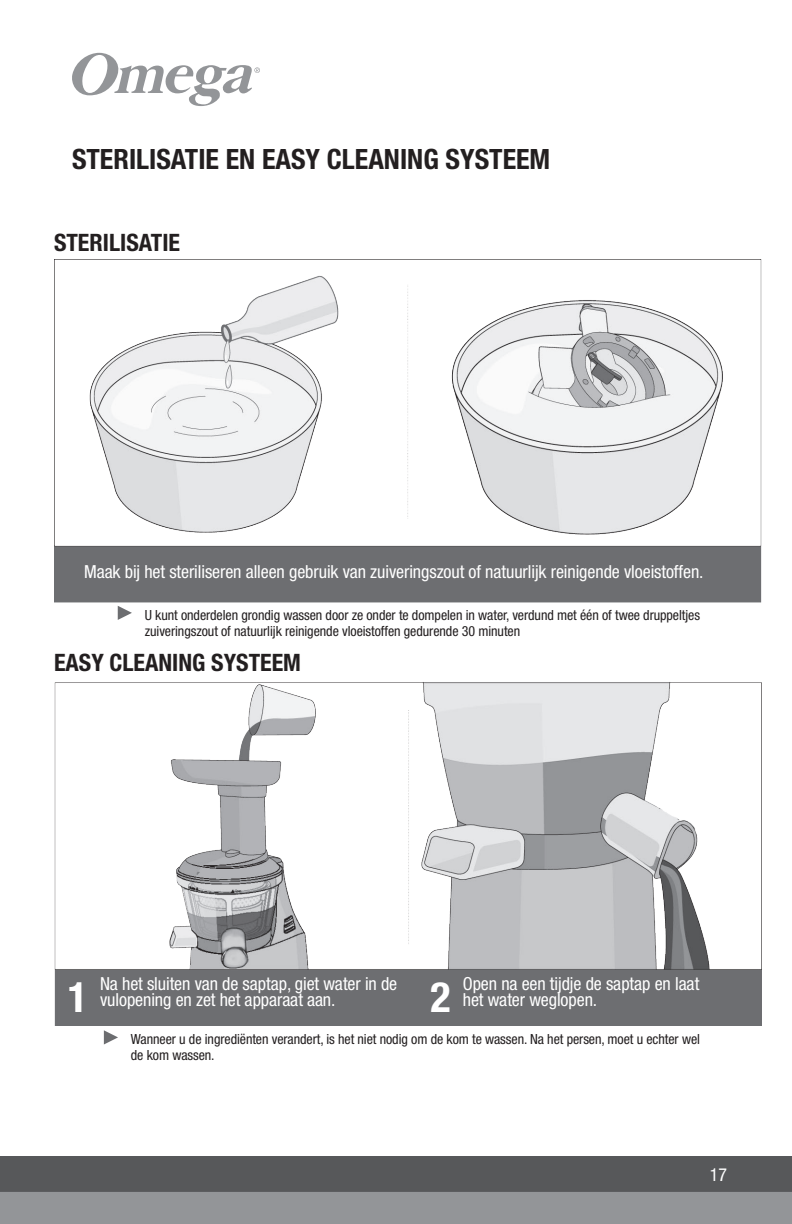
<style>
.page{position:relative;width:792px;height:1224px;background:#fff}
.page>*{position:absolute;margin:0;border:0;box-sizing:border-box;transform-origin:0 0}
.t1{font:700 condensed 42px "Helvetica Neue";color:#fff}
.t2{font:700 condensed 28px "Helvetica Neue";color:#231f20}
.t3{font:700 condensed 24px "Helvetica Neue";color:#231f20}
.t4{font:condensed 18px/16px "Helvetica Neue LT Std";letter-spacing:-.005em;color:#fff}
.t5{font:condensed 14px/16px "Helvetica Neue LT Std";letter-spacing:-.005em;color:#231f20}
</style>
<div class="page">
<img style="left:54px;top:259px;width:707px;height:767px">
<svg style="left:72px;top:53px;width:188px;height:53px"></svg>
<div style="left:0;top:1156px;width:792px;height:36px;background:#57585a"></div>
<div style="left:0;top:1192px;width:792px;height:32px;background:#939598"></div>
<svg style="left:118px;top:606px;width:14px;height:14px"></svg>
<svg style="left:104px;top:1030px;width:14px;height:14px"></svg>
<p class="t2" style="left:72px;top:136px;width:480px">STERILISATIE EN EASY CLEANING SYSTEEM</p>
<p class="t3" style="left:54px;top:222px;width:128px">STERILISATIE</p>
<p class="t4" style="left:84px;top:564px;width:621px">Maak bij het steriliseren alleen gebruik van zuiveringszout of natuurlijk reinigende vloeistoffen.</p>
<p class="t5" style="left:145px;top:607px;width:557px">U kunt onderdelen grondig wassen door ze onder te dompelen in water, verdund met één of twee druppeltjes zuiveringszout of natuurlijk reinigende vloeistoffen gedurende 30 minuten</p>
<p class="t3" style="left:54px;top:643px;width:249px">EASY CLEANING SYSTEEM</p>
<p class="t1" style="left:68px;top:962px;width:22px">1</p>
<p class="t4" style="left:100px;top:975px;width:299px">Na het sluiten van de saptap, giet water in de vulopening en zet het apparaat aan.</p>
<p class="t1" style="left:430px;top:962px;width:22px">2</p>
<p class="t4" style="left:463px;top:975px;width:238px">Open na een tijdje de saptap en laat het water weglopen.</p>
<p class="t5" style="left:131px;top:1031px;width:571px">Wanneer u de ingrediënten verandert, is het niet nodig om de kom te wassen. Na het persen, moet u echter wel de kom wassen.</p>
<p class="t4" style="left:710px;top:1166px;width:19px">17</p>
</div>
